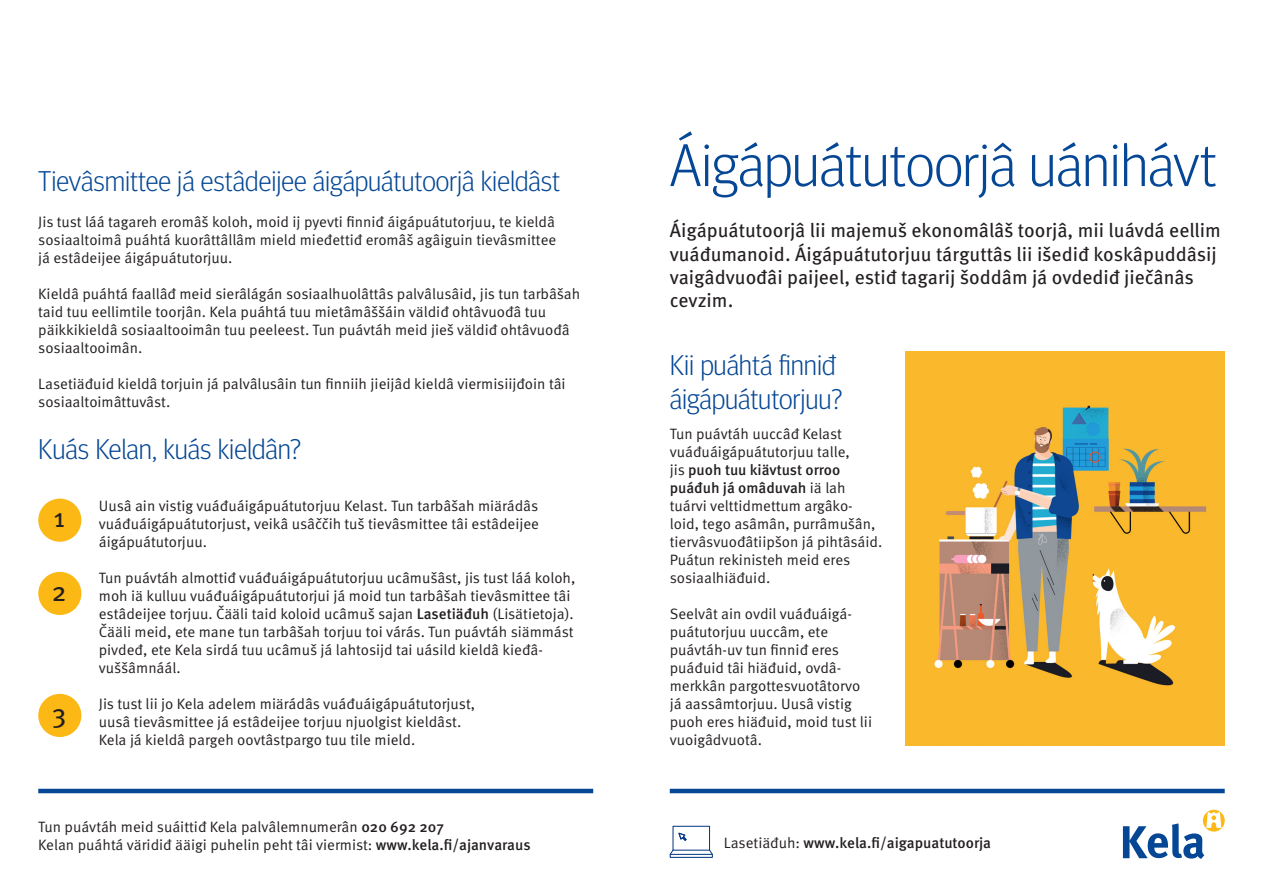
<style>
.page{position:relative;width:1263px;height:893px;background:#fff}
.page>*{position:absolute;margin:0;border:0;box-sizing:border-box;transform-origin:0 0}
.Otsikko_sininen{font:300 60px "Meta Headline Pro";color:#054794}
.Väliotsikko{font:300 28.5px/34.2px "Meta Headline Pro";color:#054794}
.t1{font:26.85px "Meta Pro";color:#231f20}
.Ingressi{font:19.5px/23.4px "Meta Pro";color:#231f20}
.Leipäteksti_liehu{font:15px/18px "Meta Pro Norm";color:#231f20}
.Alatunnisteen_teksti{font:15px "Meta Pro Norm";color:#231f20}
.Alatunnisteen_teksti-2{font:500 15px "Meta Pro";color:#231f20}
.s1{font-family:"Meta Pro";font-weight:500}
.s2{font-family:"Meta Pro Norm";font-weight:400}
</style>
<div class="page">
<hr style="left:670px;top:789px;width:555px;height:4px;background:#054794">
<hr style="left:38px;top:789px;width:555px;height:4px;background:#054794">
<svg style="left:1203px;top:810px;width:22px;height:21px"></svg>
<svg style="left:1123px;top:812px;width:98px;height:47px"></svg>
<div style="left:672px;top:826px;width:38px;height:25px;border:1px solid #003580"></div>
<svg style="left:670px;top:849px;width:43px;height:9px"></svg>
<hr style="left:670px;top:854px;width:42px;height:1px;background:#003580">
<svg style="left:678px;top:832px;width:9px;height:9px"></svg>
<img style="left:906px;top:352px;width:319px;height:393px">
<div style="left:38px;top:499px;width:43px;height:43px;background:#fcb814;border-radius:50%"></div>
<div style="left:38px;top:572px;width:43px;height:43px;background:#fcb814;border-radius:50%"></div>
<div style="left:38px;top:694px;width:43px;height:43px;background:#fcb814;border-radius:50%"></div>
<p class="Väliotsikko" style="left:38px;top:162px;width:523px">Tievâsmittee já estâdeijee áigápuátutoorjâ kieldâst</p>
<p class="Leipäteksti_liehu" style="left:38px;top:212px;width:518px">Jis tust láá tagareh eromâš koloh, moid ij pyevti finniđ áigápuátutorjuu, te kieldâ</p>
<p class="Leipäteksti_liehu" style="left:38px;top:230px;width:519px">sosiaaltoimâ puáhtá kuorâttâllâm mield mieđettiđ eromâš agâiguin tievâsmittee</p>
<p class="Leipäteksti_liehu" style="left:38px;top:248px;width:196px">já estâdeijee áigápuátutorjuu.</p>
<p class="Leipäteksti_liehu" style="left:38px;top:284px;width:543px">Kieldâ puáhtá faallâđ meid sierâlágán sosiaalhuolâttâs palvâlusâid, jis tun tarbâšah taid tuu eellimtile toorjân. Kela puáhtá tuu mietâmâššáin väldiđ ohtâvuođâ tuu päikkikieldâ sosiaaltooimân tuu peeleest. Tun puávtáh meid jieš väldiđ ohtâvuođâ sosiaaltooimân.</p>
<p class="Leipäteksti_liehu" style="left:38px;top:374px;width:529px">Lasetiäđuid kieldâ torjuin já palvâlusâin tun finniih jieijâd kieldâ viermisiijđoin tâi sosiaaltoimâttuvâst.</p>
<p class="Väliotsikko" style="left:38px;top:430px;width:264px">Kuás Kelan, kuás kieldân?</p>
<p class="t1" style="left:53px;top:497px;width:13px">1</p>
<p class="t1" style="left:52px;top:571px;width:16px">2</p>
<p class="t1" style="left:52px;top:693px;width:16px">3</p>
<p class="Leipäteksti_liehu" style="left:99px;top:496px;width:442px">Uusâ ain vistig vuáđuáigápuátutorjuu Kelast. Tun tarbâšah miärádâs vuáđuáigápuátutorjust, veikâ usâččih tuš tievâsmittee tâi estâdeijee</p>
<p class="Leipäteksti_liehu" style="left:99px;top:532px;width:110px">áigápuátutorjuu.</p>
<p class="Leipäteksti_liehu" style="left:99px;top:568px;width:478px">Tun puávtáh almottiđ vuáđuáigápuátutorjuu ucâmušâst, jis tust láá koloh, moh iä kulluu vuáđuáigápuátutorjui já moid tun tarbâšah tievâsmittee tâi estâdeijee torjuu. Čääli taid koloid ucâmuš sajan <span class="s1">Lasetiäđuh</span> (Lisätietoja).<br>Čääli meid, ete mane tun tarbâšah torjuu toi várás. Tun puávtáh siämmást pivdeđ, ete Kela sirdá tuu ucâmuš já lahtosijd tai uásild kieldâ kieđâ-</p>
<p class="Leipäteksti_liehu" style="left:99px;top:658px;width:83px">vuššâmnáál.</p>
<p class="Leipäteksti_liehu" style="left:99px;top:694px;width:378px">Jis tust lii jo Kela adelem miärádâs vuáđuáigápuátutorjust,</p>
<p class="Leipäteksti_liehu" style="left:99px;top:712px;width:364px">uusâ tievâsmittee já estâdeijee torjuu njuolgist kieldâst.</p>
<p class="Leipäteksti_liehu" style="left:99px;top:730px;width:318px">Kela já kieldâ pargeh oovtâstpargo tuu tile mield.</p>
<p class="Alatunnisteen_teksti" style="left:38px;top:815px;width:407px">Tun puávtáh meid suáittiđ Kela palvâlemnumerân <span class="s1">020 692 207</span></p>
<p class="Alatunnisteen_teksti" style="left:38px;top:833px;width:494px">Kelan puáhtá väridiđ ääigi puhelin peht tâi viermist: <span class="s1">www.kela.fi/ajanvaraus</span></p>
<p class="Otsikko_sininen" style="left:670px;top:122px;width:548px">Áigápuátutoorjâ uánihávt</p>
<p class="Ingressi" style="left:670px;top:217px;width:553px">Áigápuátutoorjâ lii majemuš ekonomâlâš toorjâ, mii luávdá eellim vuáđumanoid. Áigápuátutorjuu tárguttâs lii išediđ koskâpuddâsij vaigâdvuođâi paijeel, estiđ tagarij šoddâm já ovdediđ jiečânâs cevzim.</p>
<p class="Väliotsikko" style="left:670px;top:345px;width:174px">Kii puáhtá finniđ áigápuátutorjuu?</p>
<p class="Leipäteksti_liehu" style="left:670px;top:424px;width:214px">Tun puávtáh uuccâđ Kelast vuáđuáigápuátutorjuu talle,<br>jis <span class="s1">puoh tuu kiävtust orroo puáđuh já omâduvah</span> iä lah tuárvi velttidmettum argâko&shy;loid, tego asâmân, purrâmušân, tiervâsvuođâtiipšon já pihtâsáid.<br>Puátun rekinisteh meid eres sosiaalhiäđuid.</p>
<p class="Leipäteksti_liehu" style="left:670px;top:604px;width:184px">Seelvât ain ovdil vuáđuáigá-</p>
<p class="Leipäteksti_liehu" style="left:670px;top:622px;width:204px">puátutorjuu uuccâm, ete puávtáh-uv tun finniđ eres puáđuid tâi hiäđuid, ovdâ&shy;merkkân pargottesvuotâtorvo já aassâmtorjuu. Uusâ vistig puoh eres hiäđuid, moid tust lii vuoigâdvuotâ.</p>
<p class="Alatunnisteen_teksti-2" style="left:724px;top:831px;width:269px"><span class="s2">Lasetiäđuh:</span> www.kela.fi/aigapuatutoorja</p>
</div>
